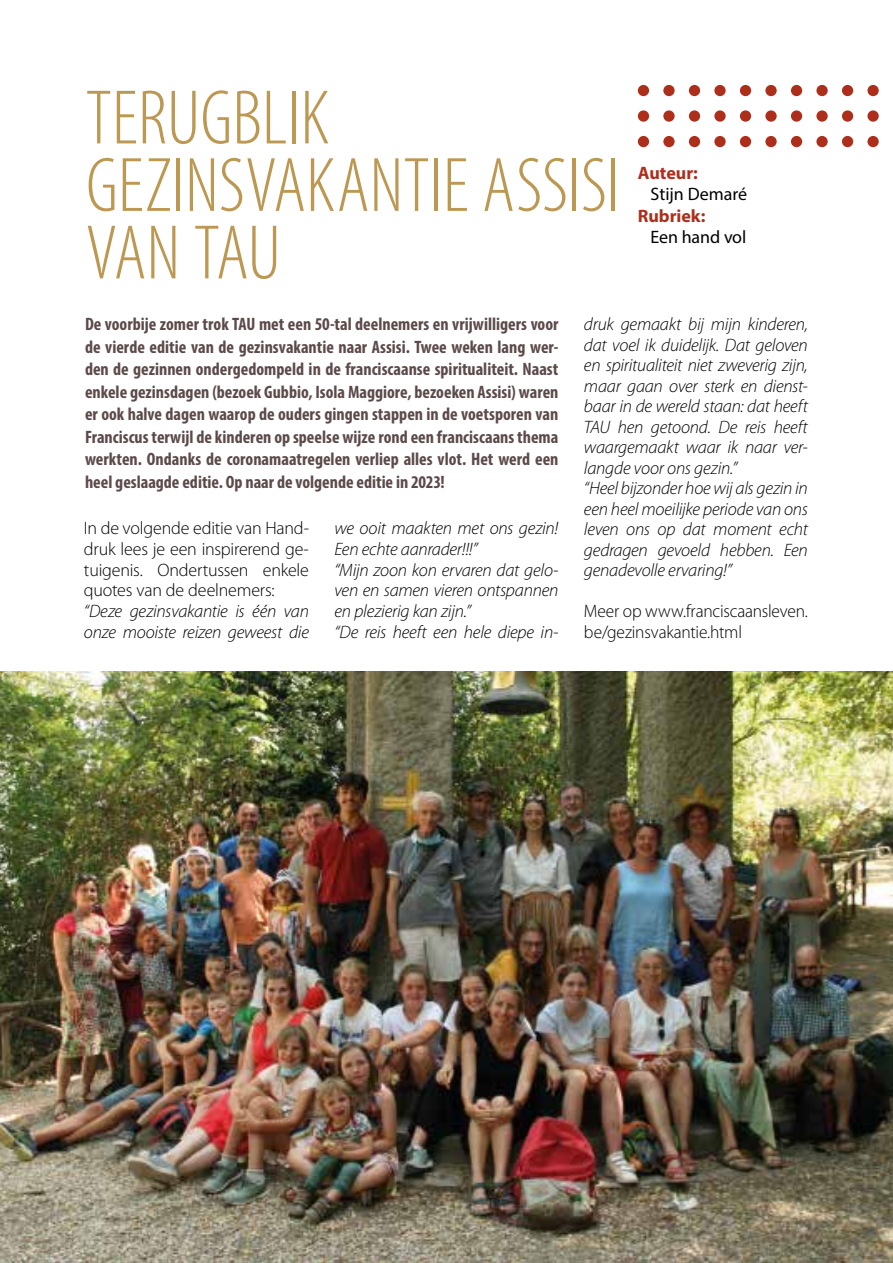
<style>
.page{position:relative;width:893px;height:1263px;background:#fff}
.page>*{position:absolute;margin:0;border:0;box-sizing:border-box;transform-origin:0 0}
.t1{font:300 condensed 78px/67.5px "Myriad Pro";color:#bd9852}
.t2{font:italic 300 18px/20.5px "Myriad Pro";letter-spacing:-.015em;color:#000}
.t3{font:700 condensed 18px/22.5px "Myriad Pro";color:#5c4a4a;text-align:justify}
.t4{font:300 18px/20.7px "Myriad Pro";letter-spacing:-.01em;color:#000;text-align:justify}
.t5{font:18px "Myriad Pro";letter-spacing:-.005em;color:#000}
.t6{font:700 18px "Myriad Pro";color:#ad2f1b}
</style>
<div class="page">
<div style="left:638px;top:85px;width:11px;height:11px;background:#ad2f1b;border-radius:50%"></div>
<div style="left:638px;top:110px;width:11px;height:12px;background:#ad2f1b;border-radius:50%"></div>
<div style="left:638px;top:136px;width:11px;height:11px;background:#ad2f1b;border-radius:50%"></div>
<div style="left:663px;top:85px;width:12px;height:11px;background:#ad2f1b;border-radius:50%"></div>
<div style="left:663px;top:110px;width:12px;height:12px;background:#ad2f1b;border-radius:50%"></div>
<div style="left:663px;top:136px;width:12px;height:11px;background:#ad2f1b;border-radius:50%"></div>
<div style="left:689px;top:85px;width:11px;height:11px;background:#ad2f1b;border-radius:50%"></div>
<div style="left:689px;top:110px;width:11px;height:12px;background:#ad2f1b;border-radius:50%"></div>
<div style="left:689px;top:136px;width:11px;height:11px;background:#ad2f1b;border-radius:50%"></div>
<div style="left:714px;top:85px;width:12px;height:11px;background:#ad2f1b;border-radius:50%"></div>
<div style="left:714px;top:110px;width:12px;height:12px;background:#ad2f1b;border-radius:50%"></div>
<div style="left:714px;top:136px;width:12px;height:11px;background:#ad2f1b;border-radius:50%"></div>
<div style="left:740px;top:85px;width:11px;height:11px;background:#ad2f1b;border-radius:50%"></div>
<div style="left:740px;top:110px;width:11px;height:12px;background:#ad2f1b;border-radius:50%"></div>
<div style="left:740px;top:136px;width:11px;height:11px;background:#ad2f1b;border-radius:50%"></div>
<div style="left:765px;top:85px;width:12px;height:11px;background:#ad2f1b;border-radius:50%"></div>
<div style="left:765px;top:110px;width:12px;height:12px;background:#ad2f1b;border-radius:50%"></div>
<div style="left:765px;top:136px;width:12px;height:11px;background:#ad2f1b;border-radius:50%"></div>
<div style="left:791px;top:85px;width:11px;height:11px;background:#ad2f1b;border-radius:50%"></div>
<div style="left:791px;top:110px;width:11px;height:12px;background:#ad2f1b;border-radius:50%"></div>
<div style="left:791px;top:136px;width:11px;height:11px;background:#ad2f1b;border-radius:50%"></div>
<div style="left:816px;top:85px;width:12px;height:11px;background:#ad2f1b;border-radius:50%"></div>
<div style="left:816px;top:110px;width:12px;height:12px;background:#ad2f1b;border-radius:50%"></div>
<div style="left:816px;top:136px;width:12px;height:11px;background:#ad2f1b;border-radius:50%"></div>
<div style="left:842px;top:85px;width:11px;height:11px;background:#ad2f1b;border-radius:50%"></div>
<div style="left:842px;top:110px;width:11px;height:12px;background:#ad2f1b;border-radius:50%"></div>
<div style="left:842px;top:136px;width:11px;height:11px;background:#ad2f1b;border-radius:50%"></div>
<div style="left:867px;top:85px;width:12px;height:11px;background:#ad2f1b;border-radius:50%"></div>
<div style="left:867px;top:110px;width:12px;height:12px;background:#ad2f1b;border-radius:50%"></div>
<div style="left:867px;top:136px;width:12px;height:11px;background:#ad2f1b;border-radius:50%"></div>
<img style="left:0;top:672px;width:893px;height:591px">
<h1 class="t1" style="left:86px;top:86px;width:536px">TERUGBLIK<br>GEZINSVAKANTIE ASSISI<br>VAN TAU</h1>
<p class="t6" style="left:638px;top:161px;width:62px">Auteur:</p>
<p class="t5" style="left:651px;top:183px;width:98px">Stijn Demaré</p>
<p class="t6" style="left:638px;top:204px;width:69px">Rubriek:</p>
<p class="t5" style="left:651px;top:226px;width:97px">Een hand vol</p>
<p class="t3" style="left:85px;top:313px;width:475px">De voorbije zomer trok TAU met een 50-tal deelnemers en vrijwilligers voor de vierde editie van de gezinsvakantie naar Assisi. Twee weken lang wer&shy;den de gezinnen ondergedompeld in de franciscaanse spiritualiteit. Naast enkele gezinsdagen (bezoek Gubbio, Isola Maggiore, bezoeken Assisi) waren er ook halve dagen waarop de ouders gingen stappen in de voetsporen van Franciscus terwijl de kinderen op speelse wijze rond een franciscaans thema werkten. Ondanks de coronamaatregelen verliep alles vlot. Het werd een heel geslaagde editie. Op naar de volgende editie in 2023!</p>
<p class="t2" style="left:334px;top:518px;width:225px">we ooit maakten met ons gezin!<br>Een echte aanrader!!!”<br>“Mijn zoon kon ervaren dat gelo&shy;ven en samen vieren ontspannen en plezierig kan zijn.”<br>“De reis heeft een hele diepe in-</p>
<p class="t4" style="left:84px;top:518px;width:227px">In de volgende editie van Hand&shy;druk lees je een inspirerend ge&shy;tuigenis. Ondertussen enkele quotes van de deelnemers:</p>
<p class="t2" style="left:84px;top:601px;width:227px">“Deze gezinsvakantie is één van onze mooiste reizen geweest die</p>
<p class="t2" style="left:584px;top:314px;width:225px">druk gemaakt bij mijn kinderen, dat voel ik duidelijk. Dat geloven en spiritualiteit niet zweverig zijn, maar gaan over sterk en dienst&shy;baar in de wereld staan: dat heeft<br>TAU hen getoond. De reis heeft waargemaakt waar ik naar ver&shy;langde voor ons gezin.”<br>“Heel bijzonder hoe wij als gezin in een heel moeilijke periode van ons leven ons op dat moment echt gedragen gevoeld hebben. Een genadevolle ervaring!”</p>
<p class="t4" style="left:584px;top:601px;width:225px">Meer op www.franciscaansleven. be/gezinsvakantie.html</p>
</div>
